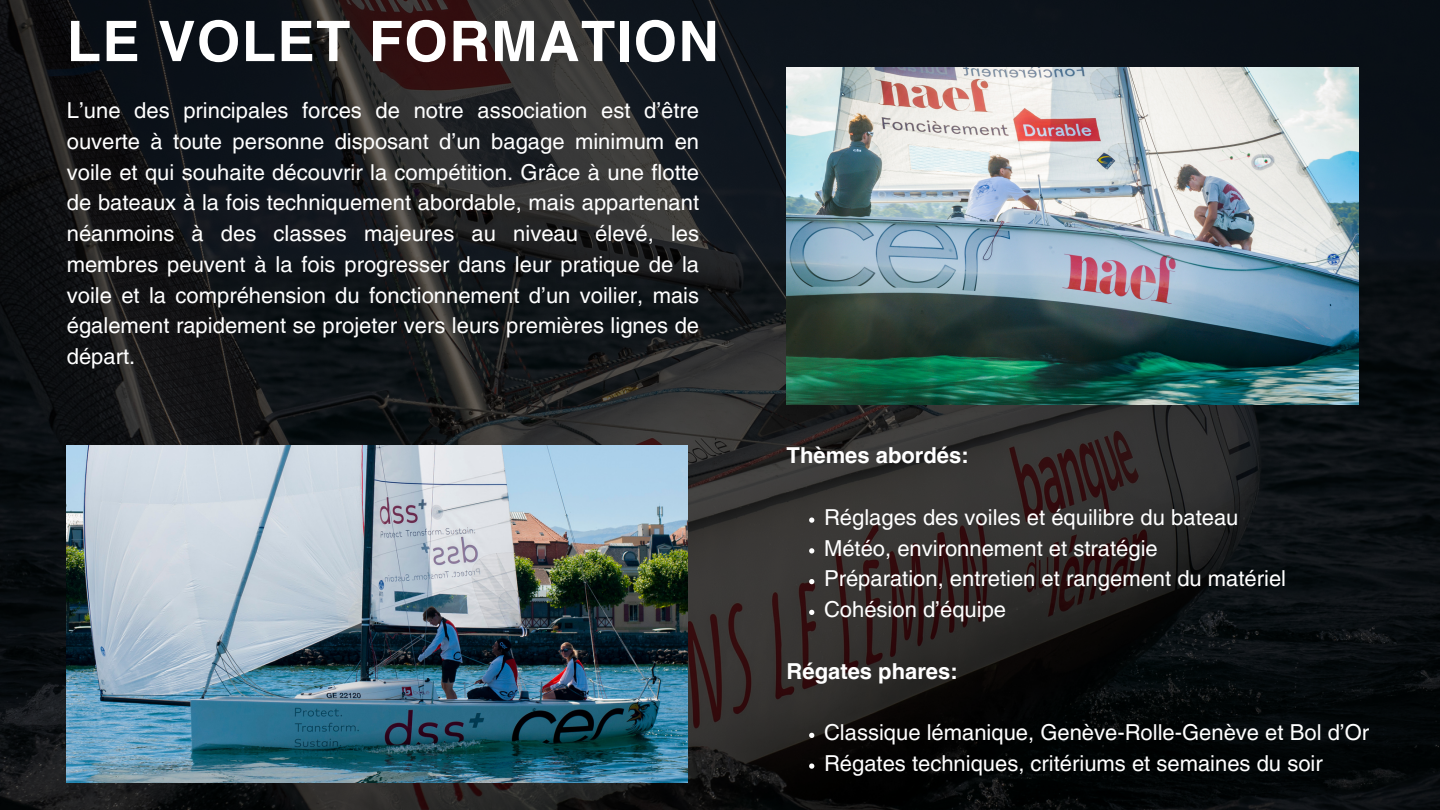
<style>
.page{position:relative;width:1440px;height:810px;background:#fff}
.page>*{position:absolute;margin:0;border:0;box-sizing:border-box;transform-origin:0 0}
.t1{font:700 56px "Helvetica LT Pro";letter-spacing:.025em;color:#fff}
.t2{font:22px/30.8px "Helvetica LT Pro";color:#fff;text-align:justify}
.t3{font:700 22px "Helvetica LT Pro";color:#fff}
</style>
<div class="page">
<img style="left:0;top:0;width:1440px;height:810px">
<img style="left:67px;top:445px;width:620px;height:338px">
<img style="left:787px;top:67px;width:572px;height:338px">
<svg style="left:809px;top:517px;width:5px;height:6px"></svg>
<svg style="left:809px;top:548px;width:5px;height:5px"></svg>
<svg style="left:809px;top:579px;width:5px;height:5px"></svg>
<svg style="left:809px;top:610px;width:5px;height:5px"></svg>
<svg style="left:809px;top:733px;width:5px;height:5px"></svg>
<svg style="left:809px;top:763px;width:5px;height:6px"></svg>
<p class="t1" style="left:67px;top:21px;width:654px">LE VOLET FORMATION</p>
<p class="t2" style="left:67px;top:97px;width:634px">L’une des principales forces de notre association est d’être ouverte à toute personne disposant d’un bagage minimum en voile et qui souhaite découvrir la compétition. Grâce à une flotte de bateaux à la fois techniquement abordable, mais appartenant néanmoins à des classes majeures au niveau élevé, les membres peuvent à la fois progresser dans leur pratique de la voile et la compréhension du fonctionnement d’un voilier, mais également rapidement se projeter vers leurs premières lignes de départ.</p>
<p class="t3" style="left:787px;top:448px;width:184px">Thèmes abordés:</p>
<p class="t2" style="left:824px;top:504px;width:416px">Réglages des voiles et équilibre du bateau</p>
<p class="t2" style="left:824px;top:535px;width:335px">Météo, environnement et stratégie</p>
<p class="t2" style="left:824px;top:565px;width:464px">Préparation, entretien et rangement du matériel</p>
<p class="t2" style="left:824px;top:596px;width:184px">Cohésion d’équipe</p>
<p class="t3" style="left:787px;top:663px;width:173px">Régates phares:</p>
<p class="t2" style="left:824px;top:719px;width:547px">Classique lémanique, Genève-Rolle-Genève et Bol d’Or</p>
<p class="t2" style="left:824px;top:750px;width:500px">Régates techniques, critériums et semaines du soir</p>
</div>
